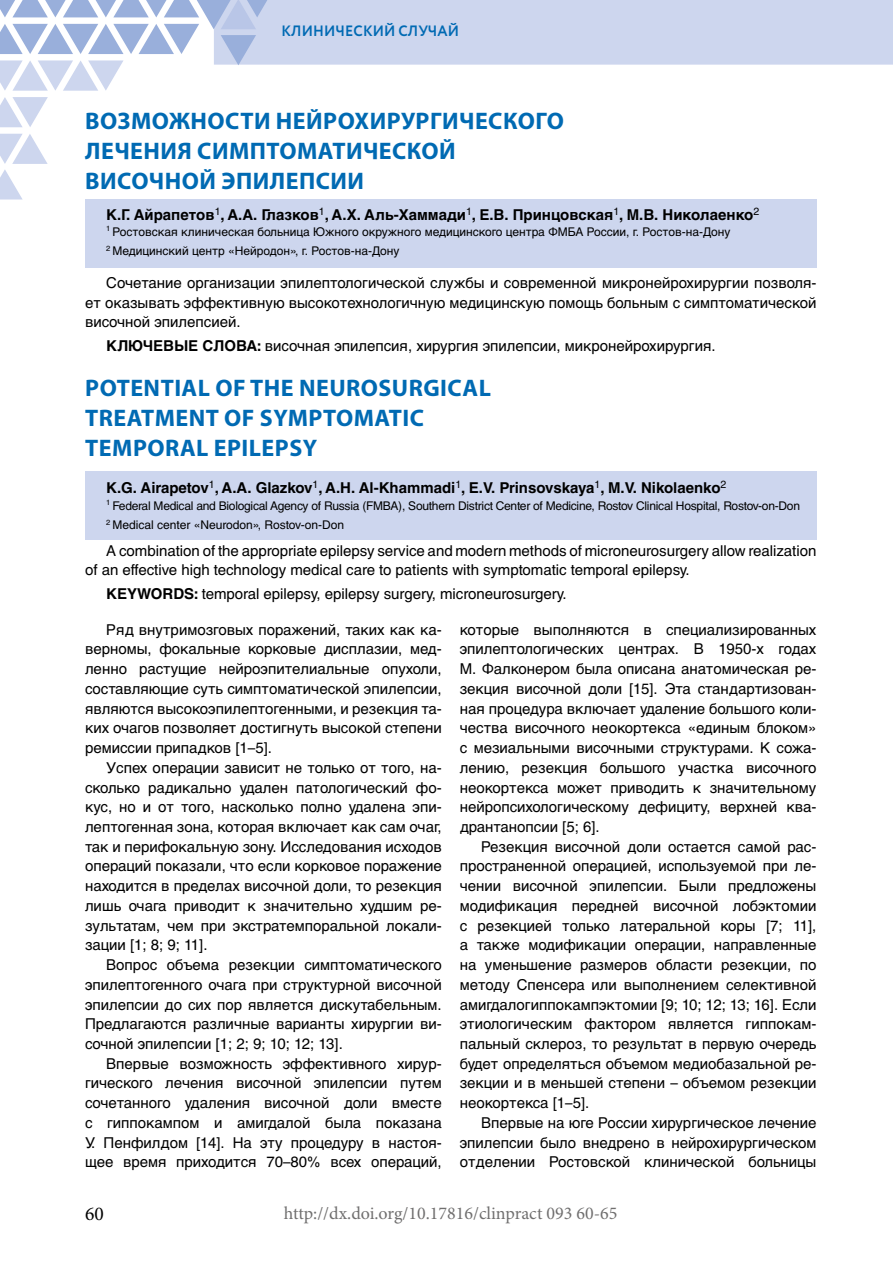
<style>
.page{position:relative;width:893px;height:1263px;background:#fff}
.page>*{position:absolute;margin:0;border:0;box-sizing:border-box;transform-origin:0 0}
.t1{font:700 24px/30px "Myriad Pro";letter-spacing:.02em;color:#006ab3}
.t2{font:19.5px "Minion Pro";color:#000}
.t3{font:18px "Minion Pro";color:#706f6f}
.t4{font:15px/19.6px "Helvetica Cyrillic";color:#000;text-align:justify}
.t5{font:700 15px "Helvetica Cyrillic";color:#000}
.t6{font:700 15px "Circe";letter-spacing:.01em;color:#006ab3;scale:.95 1}
.t7{font:12px/19.5px "Helvetica Cyrillic";letter-spacing:-.02em;color:#000}
.t8{font:12px/19.5px "Helvetica Cyrillic";color:#000}
.s1{font-weight:700}
</style>
<div class="page">
<svg style="left:0;top:97px;width:48px;height:30px"></svg>
<svg style="left:0;top:134px;width:48px;height:65px"></svg>
<svg style="left:0;top:0;width:893px;height:91px"></svg>
<div style="left:85px;top:199px;width:731px;height:69px;background:#cdd6ee"></div>
<div style="left:85px;top:471px;width:731px;height:69px;background:#cdd6ee"></div>
<p class="t6" style="left:282px;top:21px;width:189px">КЛИНИЧЕСКИЙ СЛУЧАЙ</p>
<h1 class="t1" style="left:85px;top:106px;width:480px">ВОЗМОЖНОСТИ НЕЙРОХИРУРГИЧЕСКОГО<br>ЛЕЧЕНИЯ СИМПТОМАТИЧЕСКОЙ<br>ВИСОЧНОЙ ЭПИЛЕПСИИ</h1>
<p class="t8" style="left:106px;top:222px;width:626px"><sup>1</sup> Ростовская клиническая больница Южного окружного медицинского центра ФМБА России, г. Ростов-на-Дону<br><sup>2</sup> Медицинский центр «Нейродон», г. Ростов-на-Дону</p>
<p class="t5" style="left:106px;top:206px;width:654px">К.Г. Айрапетов<sup>1</sup>, А.А. Глазков<sup>1</sup>, А.Х. Аль-Хаммади<sup>1</sup>, Е.В. Принцовская<sup>1</sup>, М.В. Николаенко<sup>2</sup></p>
<p class="t4" style="left:85px;top:273px;width:733px;text-indent:21px">Сочетание организации эпилептологической службы и современной микронейрохирургии позволя&shy;ет оказывать эффективную высокотехнологичную медицинскую помощь больным с симптоматической височной эпилепсией.</p>
<p class="t4" style="left:106px;top:336px;width:611px"><span class="s1">КЛЮЧЕВЫЕ СЛОВА:</span> височная эпилепсия, хирургия эпилепсии, микронейрохирургия.</p>
<h1 class="t1" style="left:85px;top:373px;width:407px">POTENTIAL OF THE NEUROSURGICAL<br>TREATMENT OF SYMPTOMATIC<br>TEMPORAL EPILEPSY</h1>
<p class="t5" style="left:106px;top:479px;width:621px">K.G. Airapetov<sup>1</sup>, A.A. Glazkov<sup>1</sup>, A.H. Al-Khammadi<sup>1</sup>, E.V. Prinsovskaya<sup>1</sup>, M.V. Nikolaenko<sup>2</sup></p>
<p class="t7" style="left:106px;top:496px;width:695px"><sup>1</sup> Federal Medical and Biological Agency of Russia (FMBA), Southern District Center of Medicine, Rostov Clinical Hospital, Rostov-on-Don<br><sup>2</sup> Medical center «Neurodon», Rostov-on-Don</p>
<p class="t4" style="left:85px;top:541px;width:733px;text-indent:21px">A combination of the appropriate epilepsy service and modern methods of microneurosurgery allow realization of an effective high technology medical care to patients with symptomatic temporal epilepsy.</p>
<p class="t4" style="left:106px;top:584px;width:462px"><span class="s1">KEYWORDS:</span> temporal epilepsy, epilepsy surgery, microneurosurgery.</p>
<p class="t4" style="left:85px;top:620px;width:358px;text-indent:21px">Ряд внутримозговых поражений, таких как ка&shy;верномы, фокальные корковые дисплазии, мед&shy;ленно растущие нейроэпителиальные опухоли, составляющие суть симптоматической эпилепсии, являются высокоэпилептогенными, и резекция та&shy;ких очагов позволяет достигнуть высокой степени ремиссии припадков [1–5].</p>
<p class="t4" style="left:85px;top:758px;width:358px;text-indent:21px">Успех операции зависит не только от того, на&shy;сколько радикально удален патологический фо&shy;кус, но и от того, насколько полно удалена эпи&shy;лептогенная зона, которая включает как сам очаг, так и перифокальную зону. Исследования исходов операций показали, что если корковое поражение находится в пределах височной доли, то резекция лишь очага приводит к значительно худшим ре&shy;зультатам, чем при экстратемпоральной локали&shy;зации [1; 8; 9; 11].</p>
<p class="t4" style="left:85px;top:955px;width:358px;text-indent:21px">Вопрос объема резекции симптоматического эпилептогенного очага при структурной височной эпилепсии до сих пор является дискутабельным.<br>Предлагаются различные варианты хирургии ви&shy;сочной эпилепсии [1; 2; 9; 10; 12; 13].</p>
<p class="t4" style="left:85px;top:1054px;width:358px;text-indent:21px">Впервые возможность эффективного хирур&shy;гического лечения височной эпилепсии путем сочетанного удаления височной доли вместе с гиппокампом и амигдалой была показана У. Пенфилдом [14]. На эту процедуру в настоя&shy;щее время приходится 70–80% всех операций,</p>
<p class="t4" style="left:460px;top:620px;width:358px">которые выполняются в специализированных эпилептологических центрах. В 1950-х годах М. Фалконером была описана анатомическая ре&shy;зекция височной доли [15]. Эта стандартизован&shy;ная процедура включает удаление большого коли&shy;чества височного неокортекса «единым блоком» с мезиальными височными структурами. К сожа&shy;лению, резекция большого участка височного неокортекса может приводить к значительному нейропсихологическому дефициту, верхней ква&shy;дрантанопсии [5; 6].</p>
<p class="t4" style="left:460px;top:837px;width:358px;text-indent:21px">Резекция височной доли остается самой рас&shy;пространенной операцией, используемой при ле&shy;чении височной эпилепсии. Были предложены модификация передней височной лобэктомии с резекцией только латеральной коры [7; 11], а также модификации операции, направленные на уменьшение размеров области резекции, по методу Спенсера или выполнением селективной амигдалогиппокампэктомии [9; 10; 12; 13; 16]. Если этиологическим фактором является гиппокам&shy;пальный склероз, то результат в первую очередь будет определяться объемом медиобазальной ре&shy;зекции и в меньшей степени – объемом резекции неокортекса [1–5].</p>
<p class="t4" style="left:460px;top:1113px;width:358px;text-indent:21px">Впервые на юге России хирургическое лечение эпилепсии было внедрено в нейрохирургическом отделении Ростовской клинической больницы</p>
<p class="t3" style="left:284px;top:1201px;width:335px">http://dx.doi.org/10.17816/clinpract 093 60-65</p>
<h2 class="t2" style="left:85px;top:1200px;width:20px">60</h2>
</div>
